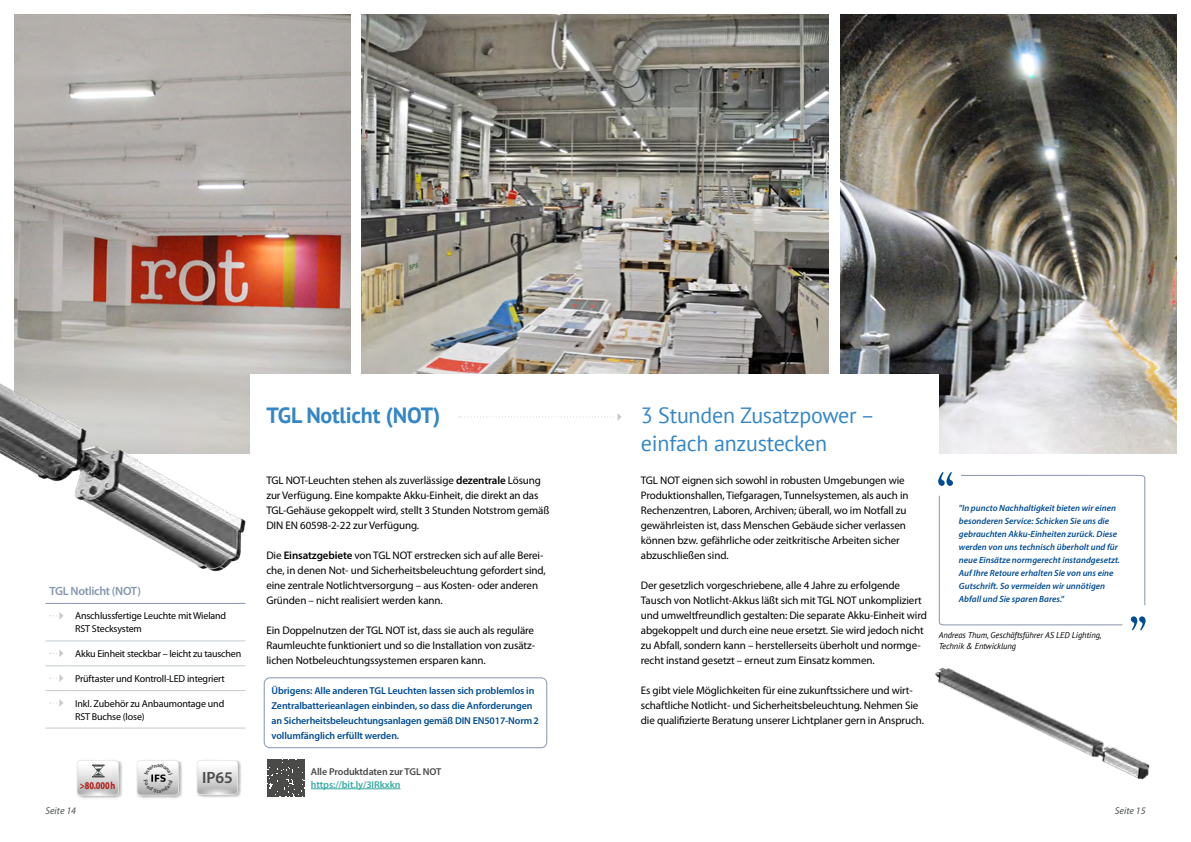
<style>
.page{position:relative;width:1191px;height:842px;background:#fff}
.page>*{position:absolute;margin:0;border:0;box-sizing:border-box;transform-origin:0 0}
.t1{font:22px/28px "PT Sans";letter-spacing:-.01em;color:#3486c7}
.t2{font:700 22px "PT Sans";letter-spacing:-.01em;color:#3486c7}
.t3{font:600 16.3px "Myriad Pro";color:#4a4a49}
.t4{font:600 12px "Myriad Pro";letter-spacing:-.025em;color:#8697af}
.t5{font:11px/15px "Myriad Pro";letter-spacing:-.01em;color:#000}
.t6{font:700 10.4px "Myriad Pro";letter-spacing:-.01em;color:#b11917;scale:.8 1}
.t7{font:600 10px/15px "Myriad Pro";letter-spacing:-.01em;color:#004d93}
.t8{font:10px/13px "Myriad Pro";letter-spacing:-.015em;color:#000}
.t9{font:600 10px "Myriad Pro";letter-spacing:-.01em;color:#4a4a49}
.t10{font:600 10px "Myriad Pro";letter-spacing:-.01em;color:#39aaa4}
.t11{font:italic 10px "Myriad Pro";color:#505456}
.t12{font:italic 600 9px/13px "Myriad Pro";color:#004d93}
.t13{font:italic 8.5px/10.2px "PT Sans";letter-spacing:-.01em;color:#000}
.s1{font-weight:600}
</style>
<div class="page">
<img style="left:14px;top:14px;width:336px;height:368px">
<img style="left:361px;top:14px;width:467px;height:360px">
<img style="left:840px;top:14px;width:336px;height:440px">
<div style="left:250px;top:374px;width:688px;height:425px;background:#fff"></div>
<svg style="left:45px;top:641px;width:26px;height:1px"></svg>
<hr style="left:71px;top:641px;width:174px;height:1px;background:#c6ccd0">
<svg style="left:45px;top:665px;width:26px;height:1px"></svg>
<hr style="left:71px;top:665px;width:174px;height:1px;background:#c6ccd0">
<svg style="left:45px;top:690px;width:26px;height:1px"></svg>
<hr style="left:71px;top:690px;width:174px;height:1px;background:#c6ccd0">
<svg style="left:45px;top:728px;width:26px;height:1px"></svg>
<hr style="left:71px;top:728px;width:174px;height:1px;background:#c6ccd0">
<svg style="left:45px;top:603px;width:26px;height:1px"></svg>
<hr style="left:71px;top:603px;width:174px;height:1px;background:#8697af">
<svg style="left:50px;top:612px;width:14px;height:8px"></svg>
<svg style="left:50px;top:649px;width:14px;height:8px"></svg>
<svg style="left:50px;top:674px;width:14px;height:8px"></svg>
<svg style="left:50px;top:699px;width:13px;height:8px"></svg>
<img style="left:0;top:382px;width:250px;height:190px">
<svg style="left:938px;top:472px;width:207px;height:158px"></svg>
<img style="left:136px;top:760px;width:46px;height:39px">
<svg style="left:137px;top:760px;width:42px;height:35px"></svg>
<img style="left:196px;top:760px;width:45px;height:37px">
<svg style="left:197px;top:760px;width:41px;height:35px"></svg>
<svg style="left:197px;top:761px;width:40px;height:37px"></svg>
<img style="left:76px;top:760px;width:46px;height:38px">
<svg style="left:77px;top:760px;width:42px;height:35px"></svg>
<svg style="left:77px;top:761px;width:41px;height:38px"></svg>
<img style="left:935px;top:667px;width:215px;height:113px">
<svg style="left:459px;top:413px;width:162px;height:8px"></svg>
<div style="left:264px;top:677px;width:283px;height:71px;border:1px solid #8697af;border-radius:6px"></div>
<svg style="left:267px;top:759px;width:37px;height:38px"></svg>
<hr style="left:311px;top:788px;width:89px;height:1px;background:#39aaa4">
<svg style="left:137px;top:761px;width:41px;height:34px"></svg>
<p class="t4" style="left:49px;top:583px;width:93px">TGL Notlicht (NOT)</p>
<p class="t8" style="left:75px;top:609px;width:153px">Anschlussfertige Leuchte mit Wieland<br>RST Stecksystem</p>
<p class="t8" style="left:75px;top:647px;width:168px">Akku Einheit steckbar – leicht zu tauschen</p>
<p class="t8" style="left:75px;top:672px;width:151px">Prüftaster und Kontroll-LED integriert</p>
<p class="t8" style="left:75px;top:696px;width:151px">Inkl. Zubehör zu Anbaumontage und<br>RST Buchse (lose)</p>
<p class="t6" style="left:80px;top:779px;width:46px">&gt;80.000h</p>
<h2 class="t3" style="left:202px;top:767px;width:32px">IP65</h2>
<h1 class="t2" style="left:266px;top:400px;width:175px">TGL Notlicht (NOT)</h1>
<h1 class="t1" style="left:641px;top:400px;width:235px">3 Stunden Zusatzpower – einfach anzustecken</h1>
<p class="t5" style="left:266px;top:472px;width:284px">TGL NOT-Leuchten stehen als zuverlässige <span class="s1">dezentrale</span> Lösung zur Verfügung. Eine kompakte Akku-Einheit, die direkt an das TGL-Gehäuse gekoppelt wird, stellt 3 Stunden Notstrom gemäß DIN EN 60598-2-22 zur Verfügung.</p>
<p class="t5" style="left:266px;top:547px;width:281px">Die <span class="s1">Einsatzgebiete</span> von TGL NOT erstrecken sich auf alle Berei&shy;che, in denen Not- und Sicherheitsbeleuchtung gefordert sind, eine zentrale Notlichtversorgung – aus Kosten- oder anderen Gründen – nicht realisiert werden kann.</p>
<p class="t5" style="left:266px;top:622px;width:270px;text-align:justify">Ein Doppelnutzen der TGL NOT ist, dass sie auch als reguläre Raumleuchte funktioniert und so die Installation von zusätz&shy;lichen Notbeleuchtungssystemen ersparen kann.</p>
<p class="t7" style="left:271px;top:683px;width:269px">Übrigens: Alle anderen TGL Leuchten lassen sich problemlos in Zentralbatterieanlagen einbinden, so dass die Anforderungen an Sicherheitsbeleuchtungsanlagen gemäß DIN EN5017-Norm 2 vollumfänglich erfüllt werden.</p>
<p class="t9" style="left:311px;top:765px;width:132px">Alle Produktdaten zur TGL NOT</p>
<p class="t10" style="left:311px;top:778px;width:91px">https://bit.ly/3IRkxkn</p>
<p class="t5" style="left:641px;top:472px;width:269px">TGL NOT eignen sich sowohl in robusten Umgebungen wie Produktionshallen, Tiefgaragen, Tunnelsystemen, als auch in Rechenzentren, Laboren, Archiven; überall, wo im Notfall zu gewährleisten ist, dass Menschen Gebäude sicher verlassen können bzw. gefährliche oder zeitkritische Arbeiten sicher abzuschließen sind.</p>
<p class="t5" style="left:641px;top:577px;width:287px">Der gesetzlich vorgeschriebene, alle 4 Jahre zu erfolgende Tausch von Notlicht-Akkus läßt sich mit TGL NOT unkompliziert und umweltfreundlich gestalten: Die separate Akku-Einheit wird abgekoppelt und durch eine neue ersetzt. Sie wird jedoch nicht zu Abfall, sondern kann – herstellerseits überholt und normge&shy;recht instand gesetzt – erneut zum Einsatz kommen.</p>
<p class="t5" style="left:641px;top:682px;width:285px">Es gibt viele Möglichkeiten für eine zukunftssichere und wirt&shy;schaftliche Notlicht- und Sicherheitsbeleuchtung. Nehmen Sie die qualifizierte Beratung unserer Lichtplaner gern in Anspruch.</p>
<p class="t12" style="left:959px;top:501px;width:163px">"In puncto Nachhaltigkeit bieten wir einen besonderen Service: Schicken Sie uns die gebrauchten Akku-Einheiten zurück. Diese werden von uns technisch überholt und für neue Einsätze normgerecht instandgesetzt.<br>Auf Ihre Retoure erhalten Sie von uns eine Gutschrift. So vermeiden wir unnötigen Abfall und Sie sparen Bares."</p>
<p class="t13" style="left:938px;top:630px;width:164px">Andreas Thum, Geschäftsführer AS LED Lighting,<br>Technik &amp; Entwicklung</p>
<p class="t11" style="left:45px;top:804px;width:32px">Seite 14</p>
<p class="t11" style="left:1114px;top:804px;width:32px">Seite 15</p>
</div>
